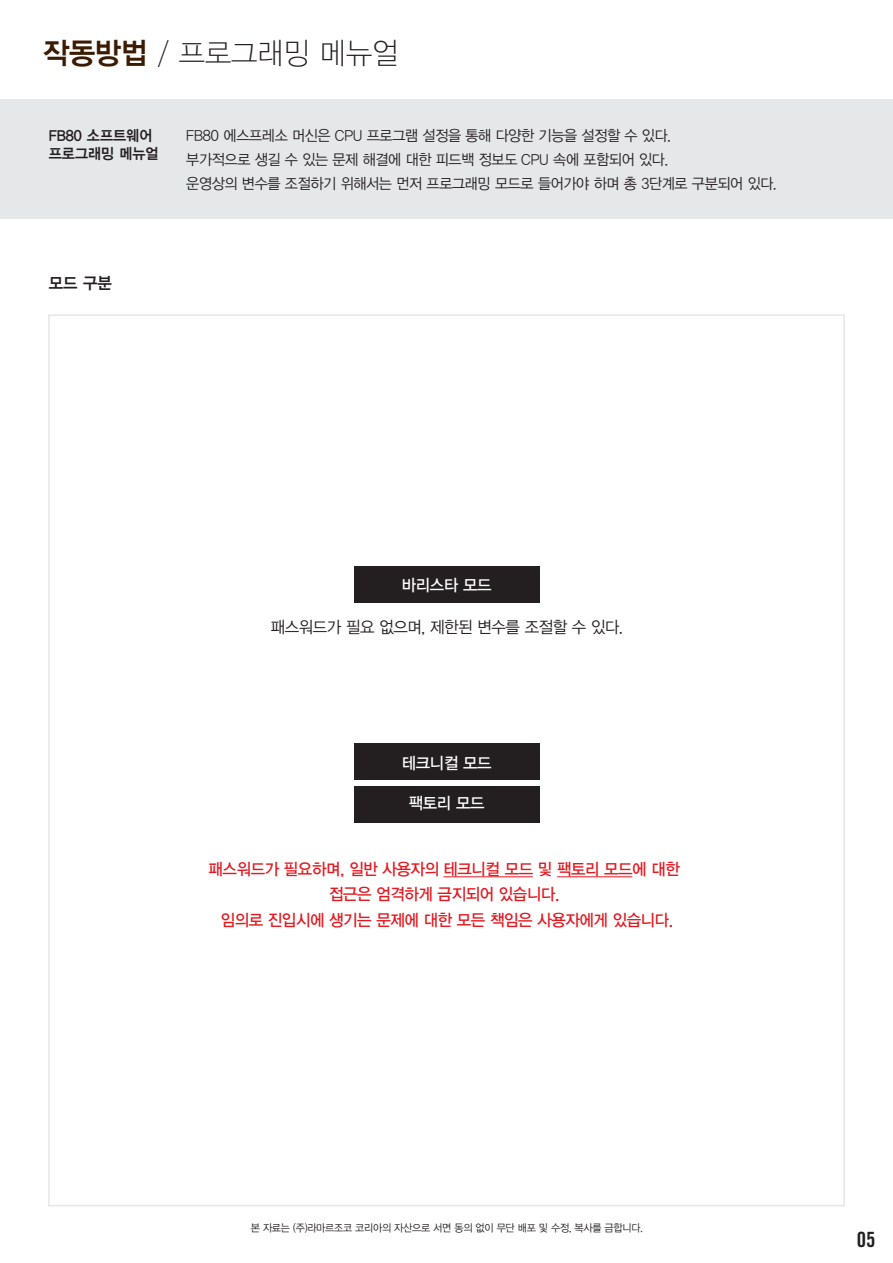
<style>
.page{position:relative;width:893px;height:1263px;background:#fff}
.page>*{position:absolute;margin:0;border:0;box-sizing:border-box;transform-origin:0 0}
.t1{font:30px "YDIYGO310";color:#231f20;scale:.95 1}
.t2{font:21px "Trade Gothic LT Std Bd Cn 20";color:#231f20}
.t3{font:16.5px/25.5px "YDIYGO330";letter-spacing:-.025em;color:#e21a21;text-align:center;scale:.95 1}
.t4{font:16.5px "YDIYGO320";letter-spacing:-.025em;color:#231f20;scale:.95 1}
.t5{font:16.5px "YDIYGO330";letter-spacing:-.025em;color:#fff;scale:.95 1}
.t6{font:16.5px "YDIYGO340";color:#231f20;scale:.95 1}
.t7{font:15px/24px "YDIYGO320";letter-spacing:-.025em;color:#231f20;scale:.95 1}
.t8{font:15px/18px "YDIYGO340";color:#231f20;scale:.95 1}
.t9{font:10.5px "YDIYGO320";letter-spacing:-.025em;color:#231f20;scale:.95 1}
.s1{font-family:"YDIYGO340";color:#3b1b02}
</style>
<div class="page">
<div style="left:354px;top:567px;width:185px;height:36px;background:#231f20"></div>
<div style="left:354px;top:743px;width:185px;height:36px;background:#231f20"></div>
<hr style="left:443px;top:876px;width:90px;height:1px;background:#e21a21">
<hr style="left:557px;top:876px;width:75px;height:1px;background:#e21a21">
<div style="left:354px;top:786px;width:185px;height:36px;background:#231f20"></div>
<div style="left:0;top:100px;width:893px;height:119px;background:#e6e7e9"></div>
<h1 class="t1" style="left:43px;top:37px;width:376px"><span class="s1">작동방법</span> / 프로그래밍 메뉴얼</h1>
<p class="t8" style="left:49px;top:126px;width:117px">FB80 소프트웨어 프로그래밍 메뉴얼</p>
<p class="t7" style="left:186px;top:124px;width:623px">FB80 에스프레소 머신은 CPU 프로그램 설정을 통해 다양한 기능을 설정할 수 있다.<br>부가적으로 생길 수 있는 문제 해결에 대한 피드백 정보도 CPU 속에 포함되어 있다.<br>운영상의 변수를 조절하기 위해서는 먼저 프로그래밍 모드로 들어가야 하며 총 3단계로 구분되어 있다.</p>
<p class="t6" style="left:49px;top:273px;width:68px">모드 구분</p>
<p class="t5" style="left:402px;top:576px;width:96px">바리스타 모드</p>
<p class="t4" style="left:271px;top:618px;width:372px">패스워드가 필요 없으며, 제한된 변수를 조절할 수 있다.</p>
<p class="t5" style="left:402px;top:754px;width:96px">테크니컬 모드</p>
<p class="t5" style="left:409px;top:794px;width:81px">팩토리 모드</p>
<p class="t3" style="left:209px;top:856px;width:498px">패스워드가 필요하며, 일반 사용자의 테크니컬 모드 및 팩토리 모드에 대한 접근은 엄격하게 금지되어 있습니다.<br>임의로 진입시에 생기는 문제에 대한 모든 책임은 사용자에게 있습니다.</p>
<p class="t9" style="left:251px;top:1222px;width:414px">본 자료는 (주)라마르조코 코리아의 자산으로 서면 동의 없이 무단 배포 및 수정, 복사를 금합니다.</p>
<h2 class="t2" style="left:857px;top:1226px;width:20px">05</h2>
</div>
